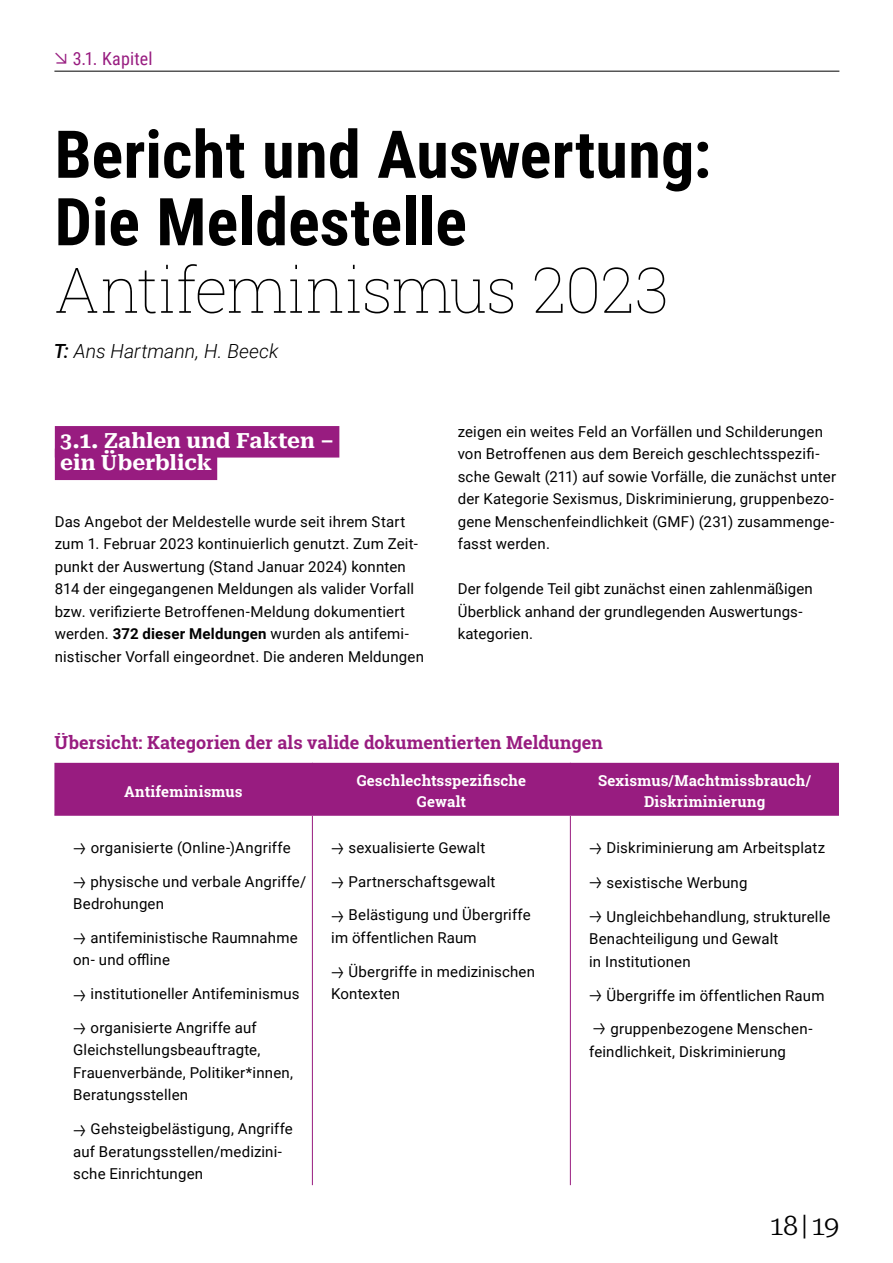
<style>
.page{position:relative;width:893px;height:1263px;background:#fff}
.page>*{position:absolute;margin:0;border:0;box-sizing:border-box;transform-origin:0 0}
.t1{font:700 66px/67.5px "Roboto Condensed";color:#000}
.t2{font:100 63px "Roboto Slab";letter-spacing:-.015em;color:#000}
.t3{font:27px "Roboto Serif 20 pt";color:#000}
.t4{font:700 21px/22.5px "Roboto Serif";letter-spacing:-.005em;color:#fff}
.t5{font:italic 300 19.5px "Roboto";color:#000}
.t6{font:700 18px "Roboto Slab";color:#981c80}
.t7{font:18px "Roboto Condensed";letter-spacing:.01em;color:#981c80}
.t8{font:15px/22.5px "Roboto";letter-spacing:.01em;color:#000}
.t9{font:700 15px/21px "Roboto Slab";letter-spacing:.01em;color:#fff;text-align:center}
.s1{font-family:"Mint Grotesk Regular V131"}
.s2{font-weight:500}
.s3{font-weight:700}
</style>
<div class="page">
<div style="left:55px;top:426px;width:284px;height:32px;background:#981c80"></div>
<div style="left:55px;top:449px;width:162px;height:31px;background:#981c80"></div>
<div style="left:54px;top:763px;width:785px;height:52px;background:#981c80"></div>
<hr style="left:312px;top:763px;width:1px;height:52px;background:#981c80">
<hr style="left:570px;top:763px;width:1px;height:52px;background:#981c80">
<hr style="left:312px;top:815px;width:1px;height:370px;background:#981c80">
<hr style="left:570px;top:815px;width:1px;height:370px;background:#981c80">
<hr style="left:54px;top:815px;width:258px;height:1px;background:#981c80">
<hr style="left:312px;top:815px;width:258px;height:1px;background:#981c80">
<hr style="left:570px;top:815px;width:269px;height:1px;background:#981c80">
<hr style="left:54px;top:71px;width:785px;height:1px;background:#000">
<p class="t7" style="left:54px;top:46px;width:100px"><span class="s1">↘</span> 3.1. Kapitel</p>
<h1 class="t1" style="left:55px;top:118px;width:658px">Bericht und Auswertung:<br>Die Meldestelle</h1>
<h2 class="t2" style="left:55px;top:247px;width:616px">Antifeminismus 2023</h2>
<h3 class="t5" style="left:54px;top:337px;width:226px"><span class="s2">T:</span> Ans Hartmann, H. Beeck</h3>
<h3 class="t4" style="left:60px;top:427px;width:275px">3.1. Zahlen und Fakten – ein Überblick</h3>
<p class="t8" style="left:55px;top:509px;width:371px">Das Angebot der Meldestelle wurde seit ihrem Start zum 1. Februar 2023 kontinuierlich genutzt. Zum Zeit&shy;punkt der Auswertung (Stand Januar 2024) konnten 814 der eingegangenen Meldungen als valider Vorfall bzw. verifizierte Betroffenen-Meldung dokumentiert werden. <span class="s3">372 dieser Meldungen</span> wurden als antifemi&shy;nistischer Vorfall eingeordnet. Die anderen Meldungen</p>
<p class="t8" style="left:458px;top:419px;width:380px">zeigen ein weites Feld an Vorfällen und Schilderungen von Betroffenen aus dem Bereich geschlechtsspezifi&shy;sche Gewalt (211) auf sowie Vorfälle, die zunächst unter der Kategorie Sexismus, Diskriminierung, gruppenbezo&shy;gene Menschenfeindlichkeit (GMF) (231) zusammenge&shy;fasst werden.</p>
<p class="t8" style="left:458px;top:577px;width:357px">Der folgende Teil gibt zunächst einen zahlenmäßigen<br>Überblick anhand der grundlegenden Auswertungs&shy;kategorien.</p>
<p class="t6" style="left:55px;top:730px;width:550px">Übersicht: Kategorien der als valide dokumentierten Meldungen</p>
<p class="t9" style="left:124px;top:781px;width:120px">Antifeminismus</p>
<p class="t9" style="left:357px;top:770px;width:171px">Geschlechtsspezifische<br>Gewalt</p>
<p class="t9" style="left:598px;top:770px;width:215px">Sexismus/Machtmissbrauch/<br>Diskriminierung</p>
<p class="t8" style="left:73px;top:836px;width:219px"><span class="s1">→</span> organisierte (Online-)Angriffe</p>
<p class="t8" style="left:73px;top:869px;width:235px"><span class="s1">→</span> physische und verbale Angriffe/<br>Bedrohungen</p>
<p class="t8" style="left:73px;top:926px;width:226px"><span class="s1">→</span> antifeministische Raumnahme on- und offline</p>
<p class="t8" style="left:73px;top:982px;width:228px"><span class="s1">→</span> institutioneller Antifeminismus</p>
<p class="t8" style="left:73px;top:1016px;width:221px"><span class="s1">→</span> organisierte Angriffe auf<br>Gleichstellungsbeauftragte,<br>Frauenverbände, Politiker*innen,<br>Beratungsstellen</p>
<p class="t8" style="left:73px;top:1117px;width:221px"><span class="s1">→</span> Gehsteigbelästigung, Angriffe auf Beratungsstellen/medizini&shy;sche Einrichtungen</p>
<p class="t8" style="left:331px;top:836px;width:156px"><span class="s1">→</span> sexualisierte Gewalt</p>
<p class="t8" style="left:331px;top:869px;width:166px"><span class="s1">→</span> Partnerschaftsgewalt</p>
<p class="t8" style="left:331px;top:903px;width:201px"><span class="s1">→</span> Belästigung und Übergriffe im öffentlichen Raum</p>
<p class="t8" style="left:331px;top:959px;width:205px"><span class="s1">→</span> Übergriffe in medizinischen<br>Kontexten</p>
<p class="t8" style="left:589px;top:836px;width:237px"><span class="s1">→</span> Diskriminierung am Arbeitsplatz</p>
<p class="t8" style="left:589px;top:871px;width:160px"><span class="s1">→</span> sexistische Werbung</p>
<p class="t8" style="left:589px;top:905px;width:243px"><span class="s1">→</span> Ungleichbehandlung, strukturelle<br>Benachteiligung und Gewalt<br>in Institutionen</p>
<p class="t8" style="left:589px;top:983px;width:237px"><span class="s1">→</span> Übergriffe im öffentlichen Raum</p>
<p class="t8" style="left:589px;top:1017px;width:225px"><span class="s1">→</span> gruppenbezogene Menschen&shy;feindlichkeit, Diskriminierung</p>
<h3 class="t3" style="left:769px;top:1204px;width:72px">18 | 19</h3>
</div>
